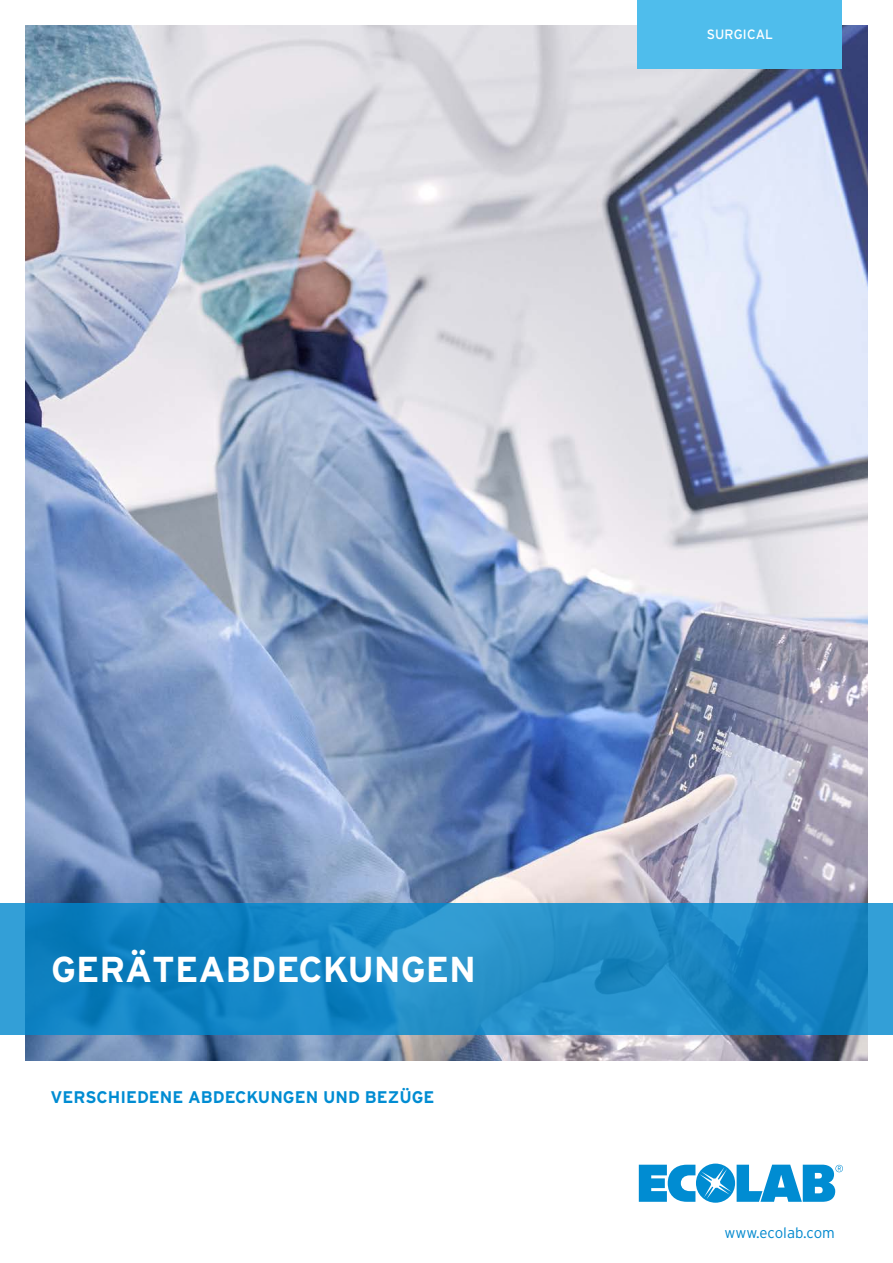
<style>
.page{position:relative;width:893px;height:1263px;background:#fff}
.page>*{position:absolute;margin:0;border:0;box-sizing:border-box;transform-origin:0 0}
.t1{font:700 36px "Interstate";color:#fff}
.t2{font:700 16.8px "Interstate";color:#008cd2}
.t3{font:300 15px "Interstate";color:#0088ce}
.t4{font:13.5px "Interstate";letter-spacing:.005em;color:#fff}
</style>
<div class="page">
<img style="left:26px;top:26px;width:841px;height:1034px">
<svg style="left:0;top:903px;width:893px;height:132px;background:#1b89c6"></svg>
<div style="left:638px;top:0;width:204px;height:68px;background:#4fbdec"></div>
<svg style="left:639px;top:1163px;width:204px;height:40px"></svg>
<p class="t4" style="left:707px;top:27px;width:68px">SURGICAL</p>
<h1 class="t1" style="left:51px;top:949px;width:427px">GERÄTEABDECKUNGEN</h1>
<p class="t2" style="left:50px;top:1088px;width:385px">VERSCHIEDENE ABDECKUNGEN UND BEZÜGE</p>
<p class="t3" style="left:724px;top:1224px;width:112px">www.ecolab.com</p>
</div>
